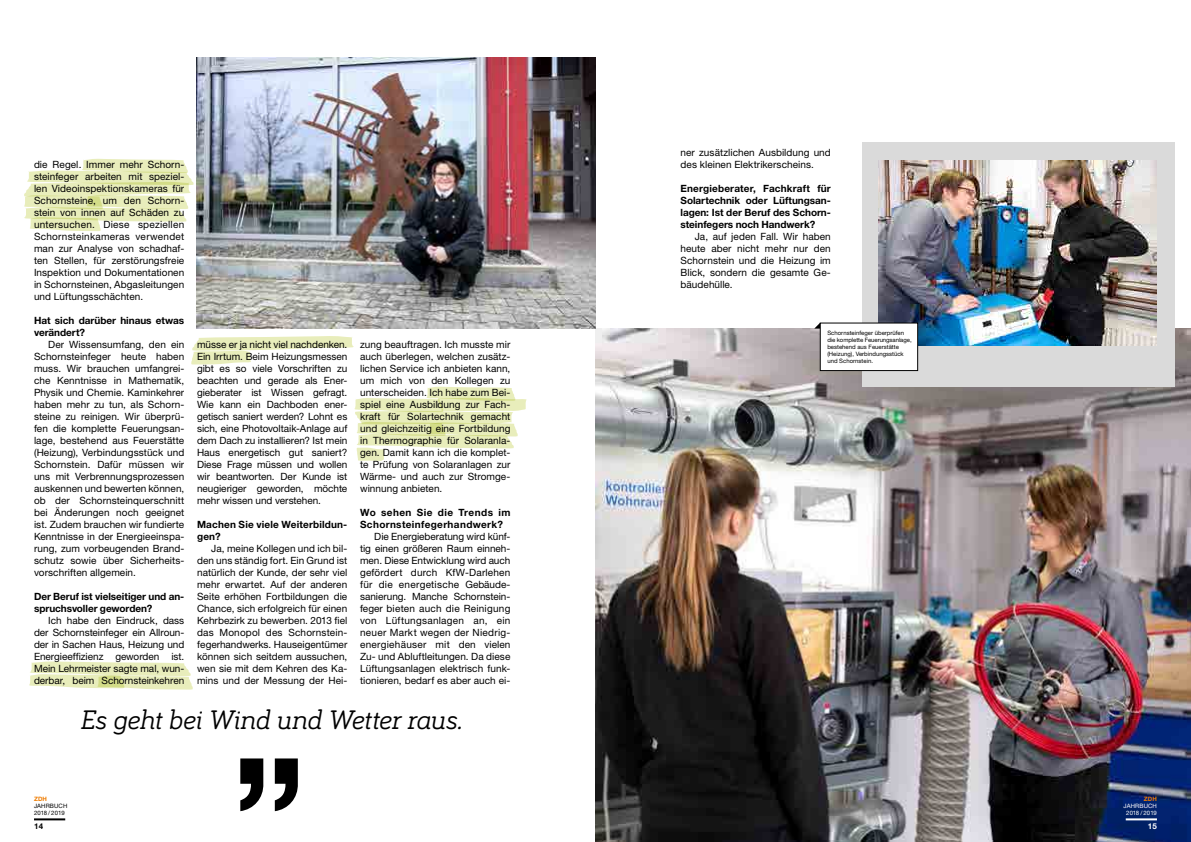
<style>
.page{position:relative;width:1191px;height:842px;background:#fff}
.page>*{position:absolute;margin:0;border:0;box-sizing:border-box;transform-origin:0 0}
.t1{font:italic 27.6px "Bariol Serif";letter-spacing:-.02em;color:#000}
.t2{font:10px/12px "Helvetica Neue LT Std";letter-spacing:.005em;color:#000;text-align:justify}
.t3{font:700 10px/12px "Helvetica Neue LT Std";letter-spacing:-.005em;color:#000}
.t4{font:700 10px/12px "Helvetica Neue LT Std";letter-spacing:.035em;color:#000}
.t5{font:700 10px/12px "Helvetica Neue LT Std";letter-spacing:.015em;color:#000}
.t6{font:700 8px "Helvetica Neue LT Std";color:#fff}
.t7{font:700 8px "Helvetica Neue LT Std";color:#000}
.t8{font:6px/7px "Helvetica Neue LT Std";color:#000}
.t9{font:6px/7.2px "Helvetica Neue LT Std";letter-spacing:.02em;color:#fff;text-align:center}
.t10{font:6px/7.2px "Helvetica Neue LT Std";letter-spacing:.02em;color:#000}
.t11{font:700 6px "Helvetica Neue LT Std";letter-spacing:.02em;color:#ef7c00}
</style>
<div class="page">
<img style="left:595px;top:329px;width:596px;height:513px">
<div style="left:862px;top:142px;width:312px;height:244px;background:#dadada"></div>
<img style="left:197px;top:58px;width:398px;height:271px">
<hr style="left:1125px;top:818px;width:32px;height:2px;background:#fff">
<hr style="left:34px;top:818px;width:31px;height:2px;background:#000">
<img style="left:878px;top:160px;width:278px;height:186px">
<svg style="left:240px;top:758px;width:58px;height:53px"></svg>
<div style="left:820px;top:323px;width:97px;height:48px;background:#fff"></div>
<div style="left:820px;top:323px;width:98px;height:48px;border:1px solid #000"></div>
<svg style="left:814px;top:323px;width:6px;height:6px"></svg>
<svg style="left:354px;top:386px;width:173px;height:75px"></svg>
<svg style="left:29px;top:661px;width:164px;height:29px;background:#eaefc3"></svg>
<svg style="left:191px;top:336px;width:163px;height:29px"></svg>
<svg style="left:24px;top:159px;width:170px;height:72px"></svg>
<p class="t2" style="left:34px;top:158px;width:152px">die Regel. Immer mehr Schorn&shy;steinfeger arbeiten mit speziel&shy;len Videoinspektionskameras für Schornsteine, um den Schorn&shy;stein von innen auf Schäden zu untersuchen. Diese speziellen Schornsteinkameras verwendet man zur Analyse von schadhaf&shy;ten Stellen, für zerstörungsfreie Inspektion und Dokumentationen in Schornsteinen, Abgasleitungen und Lüftungsschächten.</p>
<p class="t3" style="left:34px;top:314px;width:152px">Hat sich darüber hinaus etwas verändert?</p>
<p class="t2" style="left:34px;top:338px;width:152px;text-indent:14px">Der Wissensumfang, den ein Schornsteinfeger heute haben muss. Wir brauchen umfangrei&shy;che Kenntnisse in Mathematik, Physik und Chemie. Kaminkehrer haben mehr zu tun, als Schorn&shy;steine zu reinigen. Wir überprü&shy;fen die komplette Feuerungsan&shy;lage, bestehend aus Feuerstätte (Heizung), Verbindungsstück und Schornstein. Dafür müssen wir uns mit Verbrennungsprozessen auskennen und bewerten können, ob der Schornsteinquerschnitt bei Änderungen noch geeignet ist. Zudem brauchen wir fundierte Kenntnisse in der Energieeinspa&shy;rung, zum vorbeugenden Brand&shy;schutz sowie über Sicherheits&shy;vorschriften allgemein.</p>
<p class="t3" style="left:34px;top:590px;width:152px">Der Beruf ist vielseitiger und an&shy;spruchsvoller geworden?</p>
<p class="t2" style="left:34px;top:614px;width:152px;text-indent:14px">Ich habe den Eindruck, dass der Schornsteinfeger ein Allroun&shy;der in Sachen Haus, Heizung und Energieeffizienz geworden ist.<br>Mein Lehrmeister sagte mal, wun&shy;derbar, beim Schornsteinkehren</p>
<p class="t2" style="left:197px;top:338px;width:152px">müsse er ja nicht viel nachdenken.<br>Ein Irrtum. Beim Heizungsmessen gibt es so viele Vorschriften zu beachten und gerade als Ener&shy;gieberater ist Wissen gefragt.<br>Wie kann ein Dachboden ener&shy;getisch saniert werden? Lohnt es sich, eine Photovoltaik-Anlage auf dem Dach zu installieren? Ist mein Haus energetisch gut saniert?<br>Diese Frage müssen und wollen wir beantworten. Der Kunde ist neugieriger geworden, möchte mehr wissen und verstehen.</p>
<p class="t5" style="left:197px;top:518px;width:152px">Machen Sie viele Weiterbildun&shy;gen?</p>
<p class="t2" style="left:197px;top:542px;width:152px;text-indent:14px">Ja, meine Kollegen und ich bil&shy;den uns ständig fort. Ein Grund ist natürlich der Kunde, der sehr viel mehr erwartet. Auf der anderen Seite erhöhen Fortbildungen die Chance, sich erfolgreich für einen Kehrbezirk zu bewerben. 2013 fiel das Monopol des Schornstein&shy;fegerhandwerks. Hauseigentümer können sich seitdem aussuchen, wen sie mit dem Kehren des Ka&shy;mins und der Messung der Hei-</p>
<p class="t2" style="left:360px;top:338px;width:152px">zung beauftragen. Ich musste mir auch überlegen, welchen zusätz&shy;lichen Service ich anbieten kann, um mich von den Kollegen zu unterscheiden. Ich habe zum Bei&shy;spiel eine Ausbildung zur Fach&shy;kraft für Solartechnik gemacht und gleichzeitig eine Fortbildung in Thermographie für Solaranla&shy;gen. Damit kann ich die komplet&shy;te Prüfung von Solaranlagen zur Wärme- und auch zur Stromge&shy;winnung anbieten.</p>
<p class="t4" style="left:360px;top:506px;width:152px">Wo sehen Sie die Trends im<br>Schornsteinfegerhandwerk?</p>
<p class="t2" style="left:360px;top:530px;width:152px;text-indent:14px">Die Energieberatung wird künf&shy;tig einen größeren Raum einneh&shy;men. Diese Entwicklung wird auch gefördert durch KfW-Darlehen für die energetische Gebäude&shy;sanierung. Manche Schornstein&shy;feger bieten auch die Reinigung von Lüftungsanlagen an, ein neuer Markt wegen der Niedrig&shy;energiehäuser mit den vielen Zu- und Abluftleitungen. Da diese Lüftungsanlagen elektrisch funk&shy;tionieren, bedarf es aber auch ei-</p>
<h1 class="t1" style="left:81px;top:700px;width:384px">Es geht bei Wind und Wetter raus.</h1>
<p class="t11" style="left:34px;top:795px;width:15px">ZDH</p>
<p class="t10" style="left:34px;top:802px;width:35px">JAHRBUCH<br>2018 / 2019</p>
<p class="t7" style="left:34px;top:821px;width:11px">14</p>
<p class="t2" style="left:680px;top:146px;width:152px">ner zusätzlichen Ausbildung und des kleinen Elektrikerscheins.</p>
<p class="t3" style="left:680px;top:182px;width:152px;text-align:justify">Energieberater, Fachkraft für Solartechnik oder Lüftungsan&shy;lagen: Ist der Beruf des Schorn&shy;steinfegers noch Handwerk?</p>
<p class="t2" style="left:680px;top:230px;width:152px;text-indent:14px">Ja, auf jeden Fall. Wir haben heute aber nicht mehr nur den Schornstein und die Heizung im Blick, sondern die gesamte Ge&shy;bäudehülle.</p>
<p class="t8" style="left:827px;top:329px;width:86px">Schornsteinfeger überprüfen die komplette Feuerungsanlage, bestehend aus Feuerstätte (Heizung), Verbindungsstück und Schornstein.</p>
<p class="t11" style="left:1144px;top:795px;width:15px">ZDH</p>
<p class="t9" style="left:1123px;top:802px;width:35px">JAHRBUCH<br>2018 / 2019</p>
<p class="t6" style="left:1147px;top:821px;width:11px">15</p>
</div>
